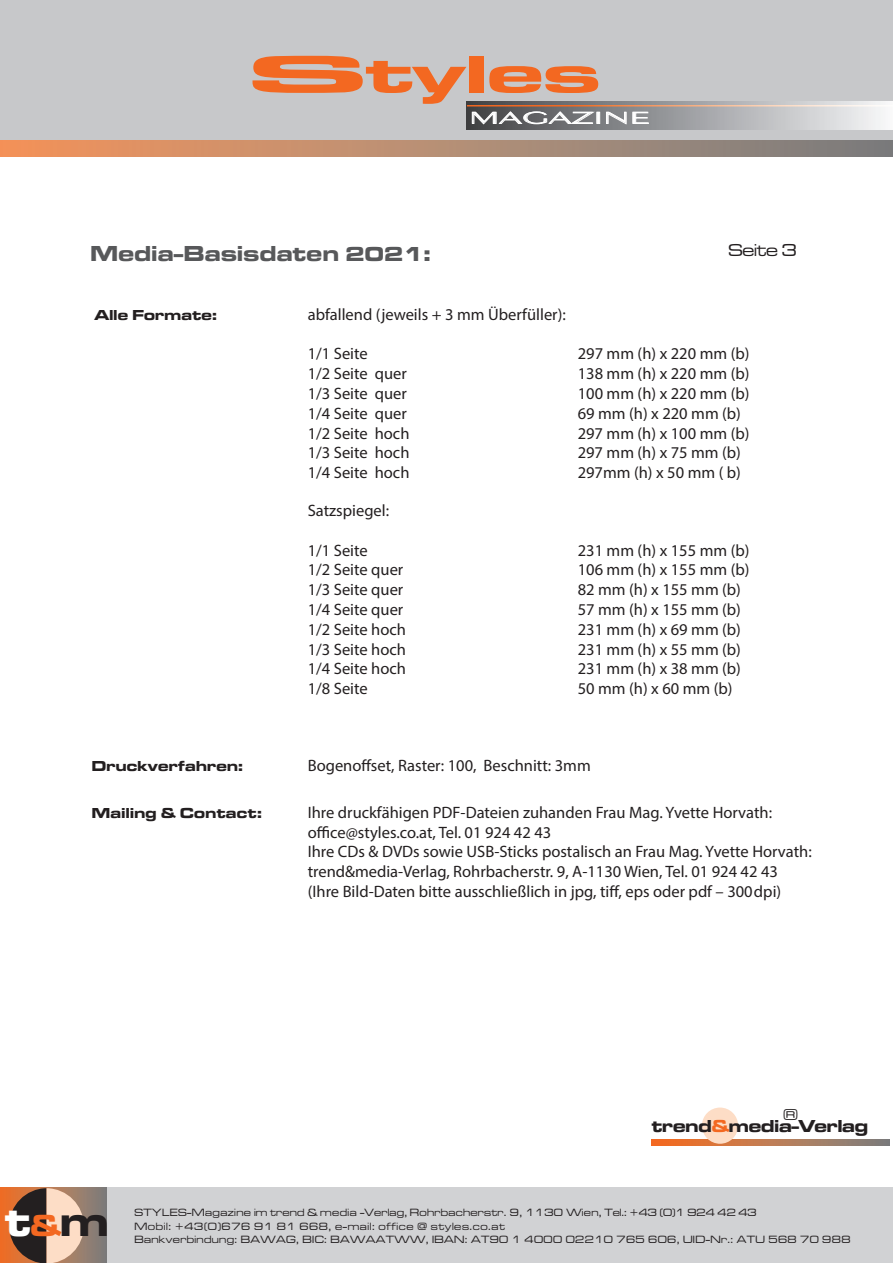
<style>
.page{position:relative;width:893px;height:1263px;background:#fff}
.page>*{position:absolute;margin:0;border:0;box-sizing:border-box;transform-origin:0 0}
.t1{font:54px "Microgramma D Bold Exte";color:#f36821;scale:2.5 1}
.t2{font:43.5px "Microgramma D Bold Exte";color:#fff}
.t3{font:22.5px "Microgramma D Bold Exte";letter-spacing:.02em;color:#57585a}
.t4{font:19.2px "Pig Nose Typ";color:#fff;scale:1.44 1}
.t5{font:18px "Microgramma D Bold Exte";color:#231f20}
.t6{font:18px "Microgramma D Medi Exte";letter-spacing:-.01em;color:#231f20}
.t7{font:16.5px/19.8px "Myriad Pro";color:#231f20}
.t8{font:16.5px "Microgramma D Medi Exte";color:#231f20}
.t9{font:15px "Microgramma D Bold Exte";letter-spacing:.025em;color:#231f20}
.t10{font:10.95px/13.2px "Microgramma D Medi Exte";letter-spacing:.035em;color:#231f20}
.s1{font-size:21px}
.s2{color:#f36821}
.s3{font-size:31.5px;color:#f36821}
.s4{color:#231f20}
</style>
<div class="page">
<div style="left:0;top:0;width:893px;height:142px;background:#c7c8ca"></div>
<div style="left:0;top:140px;width:893px;height:17px;background:linear-gradient(to right,#f39760,#788083)"></div>
<div style="left:0;top:1187px;width:893px;height:76px;background:#d1d2d4"></div>
<svg style="left:0;top:1187px;width:107px;height:76px;background:#a4785e"></svg>
<svg style="left:9px;top:1188px;width:75px;height:75px;background:#9b7d6b"></svg>
<svg style="left:652px;top:1139px;width:238px;height:7px;background:#ba7952"></svg>
<div style="left:702px;top:1107px;width:36px;height:37px;background:#fdddc6;border-radius:50%"></div>
<div style="left:467px;top:101px;width:426px;height:29px;background:linear-gradient(to right,#444548,#f5f6f9)"></div>
<svg style="left:472px;top:112px;width:128px;height:12px;background:#8e8f91"></svg>
<svg style="left:606px;top:112px;width:20px;height:12px"></svg>
<svg style="left:633px;top:112px;width:16px;height:12px"></svg>
<hr style="left:467px;top:105px;width:426px;height:2px;background:#fff">
<h1 class="t1" style="left:249px;top:38px;width:142px">Styles</h1>
<p class="t4" style="left:469px;top:106px;width:127px">MAGAZINE</p>
<h3 class="t3" style="left:91px;top:238px;width:342px">Media-Basisdaten <span class="s1">2021</span>:</h3>
<p class="t6" style="left:728px;top:239px;width:70px">Seite 3</p>
<p class="t9" style="left:94px;top:304px;width:124px">Alle Formate:</p>
<p class="t7" style="left:308px;top:304px;width:260px">abfallend (jeweils + 3 mm Überfüller):</p>
<p class="t7" style="left:308px;top:344px;width:62px">1/1 Seite</p>
<p class="t7" style="left:578px;top:344px;width:173px">297 mm (h) x 220 mm (b)</p>
<p class="t7" style="left:308px;top:363px;width:101px">1/2 Seite quer</p>
<p class="t7" style="left:578px;top:363px;width:173px">138 mm (h) x 220 mm (b)</p>
<p class="t7" style="left:308px;top:383px;width:101px">1/3 Seite quer</p>
<p class="t7" style="left:578px;top:383px;width:173px">100 mm (h) x 220 mm (b)</p>
<p class="t7" style="left:308px;top:403px;width:101px">1/4 Seite quer</p>
<p class="t7" style="left:578px;top:403px;width:165px">69 mm (h) x 220 mm (b)</p>
<p class="t7" style="left:308px;top:423px;width:103px">1/2 Seite hoch</p>
<p class="t7" style="left:578px;top:423px;width:173px">297 mm (h) x 100 mm (b)</p>
<p class="t7" style="left:308px;top:443px;width:103px">1/3 Seite hoch</p>
<p class="t7" style="left:578px;top:443px;width:165px">297 mm (h) x 75 mm (b)</p>
<p class="t7" style="left:308px;top:462px;width:103px">1/4 Seite hoch</p>
<p class="t7" style="left:578px;top:462px;width:165px">297mm (h) x 50 mm ( b)</p>
<p class="t7" style="left:308px;top:500px;width:83px">Satzspiegel:</p>
<p class="t7" style="left:308px;top:540px;width:62px">1/1 Seite</p>
<p class="t7" style="left:578px;top:540px;width:173px">231 mm (h) x 155 mm (b)</p>
<p class="t7" style="left:308px;top:560px;width:97px">1/2 Seite quer</p>
<p class="t7" style="left:578px;top:560px;width:173px">106 mm (h) x 155 mm (b)</p>
<p class="t7" style="left:308px;top:579px;width:97px">1/3 Seite quer</p>
<p class="t7" style="left:578px;top:579px;width:165px">82 mm (h) x 155 mm (b)</p>
<p class="t7" style="left:308px;top:599px;width:97px">1/4 Seite quer</p>
<p class="t7" style="left:578px;top:599px;width:165px">57 mm (h) x 155 mm (b)</p>
<p class="t7" style="left:308px;top:619px;width:100px">1/2 Seite hoch</p>
<p class="t7" style="left:578px;top:619px;width:165px">231 mm (h) x 69 mm (b)</p>
<p class="t7" style="left:308px;top:639px;width:100px">1/3 Seite hoch</p>
<p class="t7" style="left:578px;top:639px;width:165px">231 mm (h) x 55 mm (b)</p>
<p class="t7" style="left:308px;top:659px;width:100px">1/4 Seite hoch</p>
<p class="t7" style="left:578px;top:659px;width:165px">231 mm (h) x 38 mm (b)</p>
<p class="t7" style="left:308px;top:678px;width:62px">1/8 Seite</p>
<p class="t7" style="left:578px;top:678px;width:156px">50 mm (h) x 60 mm (b)</p>
<p class="t9" style="left:92px;top:756px;width:153px">Druckverfahren:</p>
<p class="t7" style="left:308px;top:755px;width:285px">Bogenoffset, Raster: 100, Beschnitt: 3mm</p>
<p class="t9" style="left:92px;top:802px;width:172px">Mailing &amp; Contact:</p>
<p class="t7" style="left:308px;top:802px;width:506px">Ihre druckfähigen PDF-Dateien zuhanden Frau Mag. Yvette Horvath: office@styles.co.at, Tel. 01 924 42 43<br>Ihre CDs &amp; DVDs sowie USB-Sticks postalisch an Frau Mag. Yvette Horvath: trend&amp;media-Verlag, Rohrbacherstr. 9, A-1130 Wien, Tel. 01 924 42 43 (Ihre Bild-Daten bitte ausschließlich in jpg, tiff, eps oder pdf – 300 dpi)</p>
<p class="t8" style="left:783px;top:1104px;width:16px">®</p>
<p class="t5" style="left:652px;top:1114px;width:218px">trend<span class="s2">&amp;</span>media-Verlag</p>
<h2 class="t2" style="left:5px;top:1192px;width:105px">t<span class="s3">&amp;</span><span class="s4">m</span></h2>
<p class="t10" style="left:134px;top:1205px;width:718px">STYLES-Magazine im trend &amp; media -Verlag, Rohrbacherstr. 9, 1130 Wien, Tel.: +43 (0)1 924 42 43<br>Mobil: +43(0)676 91 81 668, e-mail: office @ styles.co.at<br>Bankverbindung: BAWAG, BIC: BAWAATWW, IBAN: AT90 1 4000 02210 765 606, UID-Nr.: ATU 568 70 988</p>
</div>
